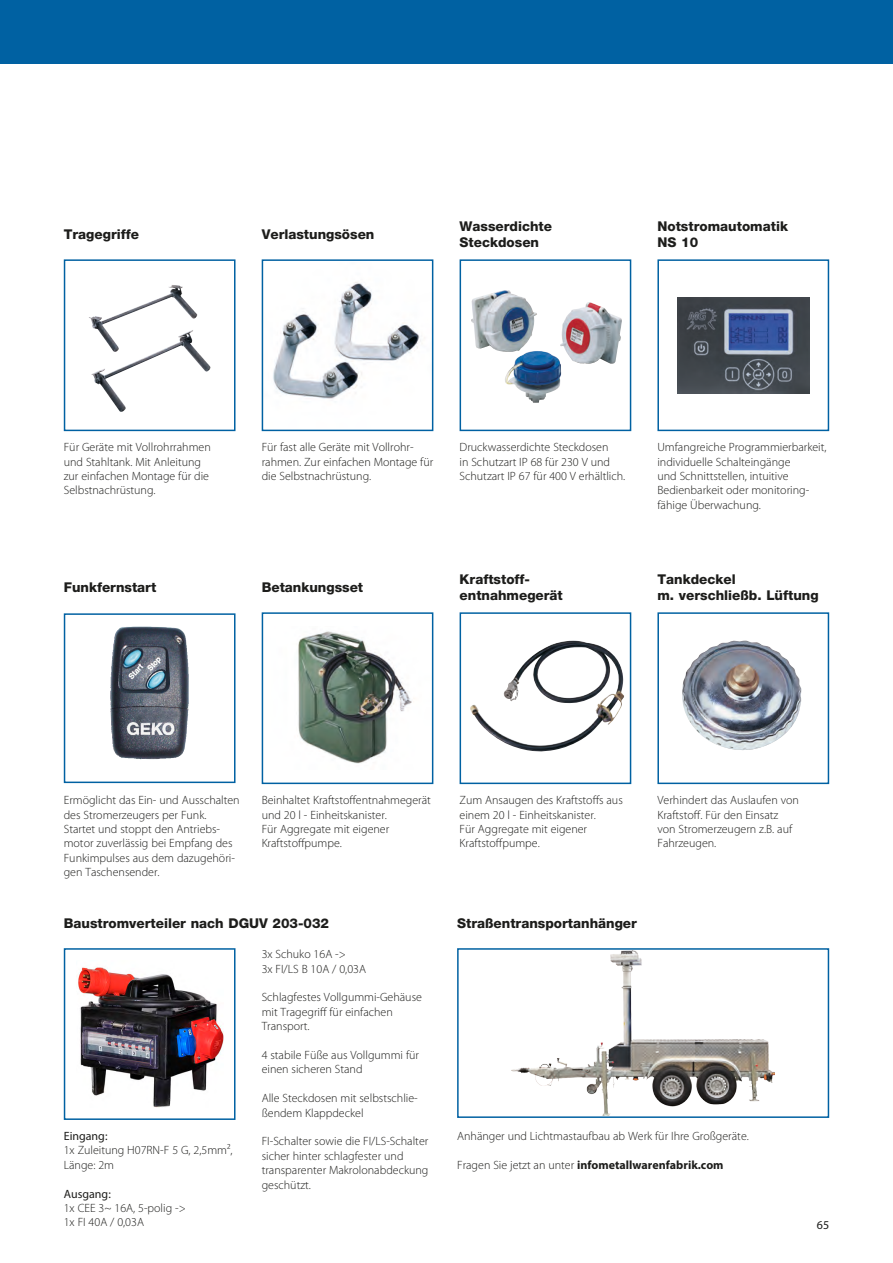
<style>
.page{position:relative;width:893px;height:1263px;background:#fff}
.page>*{position:absolute;margin:0;border:0;box-sizing:border-box;transform-origin:0 0}
.t1{font:800 13.5px/16.2px "Helvetica Neue LT Pro";color:#1d1d1b}
.t2{font:300 12px/14.4px "Myriad Pro";color:#1d1d1b}
.t3{font:700 12px "Myriad Pro";color:#1d1d1b}
.t4{font:12px "Myriad Pro";color:#1d1d1b}
.s1{font-weight:300}
</style>
<div class="page">
<img style="left:89px;top:285px;width:115px;height:127px">
<div style="left:64px;top:259px;width:171px;height:172px;border:2px solid #0061a2"></div>
<img style="left:273px;top:282px;width:148px;height:117px">
<div style="left:262px;top:259px;width:171px;height:172px;border:2px solid #0061a2"></div>
<img style="left:471px;top:290px;width:151px;height:99px">
<div style="left:460px;top:259px;width:171px;height:172px;border:2px solid #0061a2"></div>
<img style="left:298px;top:631px;width:114px;height:133px">
<div style="left:262px;top:612px;width:171px;height:172px;border:2px solid #0061a2"></div>
<img style="left:479px;top:645px;width:140px;height:101px">
<div style="left:460px;top:612px;width:171px;height:172px;border:2px solid #0061a2"></div>
<img style="left:682px;top:640px;width:120px;height:110px">
<div style="left:657px;top:612px;width:172px;height:172px;border:2px solid #0061a2"></div>
<svg style="left:110px;top:626px;width:79px;height:134px;background:#656d78"></svg>
<img style="left:111px;top:626px;width:22px;height:51px">
<div style="left:64px;top:613px;width:171px;height:170px;border:2px solid #0061a2"></div>
<img style="left:677px;top:297px;width:132px;height:96px">
<div style="left:657px;top:259px;width:172px;height:172px;border:2px solid #0061a2"></div>
<img style="left:78px;top:967px;width:145px;height:140px">
<div style="left:64px;top:948px;width:171px;height:172px;border:2px solid #0061a2"></div>
<div style="left:0;top:0;width:893px;height:64px;background:#0061a2"></div>
<img style="left:511px;top:951px;width:264px;height:164px">
<div style="left:457px;top:948px;width:372px;height:170px;border:2px solid #0061a2"></div>
<p class="t1" style="left:64px;top:226px;width:77px">Tragegriffe</p>
<p class="t1" style="left:262px;top:226px;width:114px">Verlastungsösen</p>
<p class="t1" style="left:460px;top:218px;width:94px">Wasserdichte<br>Steckdosen</p>
<p class="t1" style="left:657px;top:218px;width:132px">Notstromautomatik</p>
<p class="t1" style="left:657px;top:234px;width:42px">NS 10</p>
<p class="t2" style="left:64px;top:440px;width:148px">Für Geräte mit Vollrohrrahmen und Stahltank. Mit Anleitung zur einfachen Montage für die<br>Selbstnachrüstung.</p>
<p class="t2" style="left:262px;top:440px;width:153px">Für fast alle Geräte mit Vollrohr-</p>
<p class="t2" style="left:262px;top:455px;width:173px">rahmen. Zur einfachen Montage für die Selbstnachrüstung.</p>
<p class="t2" style="left:460px;top:440px;width:167px">Druckwasserdichte Steckdosen<br>in Schutzart IP 68 für 230 V und<br>Schutzart IP 67 für 400 V erhältlich.</p>
<p class="t1" style="left:64px;top:579px;width:94px">Funkfernstart</p>
<p class="t1" style="left:262px;top:579px;width:103px">Betankungsset</p>
<p class="t1" style="left:460px;top:571px;width:72px">Kraftstoff-</p>
<p class="t1" style="left:460px;top:587px;width:105px">entnahmegerät</p>
<p class="t2" style="left:657px;top:440px;width:171px">Umfangreiche Programmierbarkeit, individuelle Schalteingänge<br>und Schnittstellen, intuitive Bedienbarkeit oder monitoring-</p>
<p class="t2" style="left:657px;top:498px;width:105px">fähige Überwachung.</p>
<p class="t1" style="left:657px;top:571px;width:80px">Tankdeckel</p>
<p class="t1" style="left:657px;top:587px;width:163px">m. verschließb. Lüftung</p>
<p class="t2" style="left:64px;top:793px;width:177px">Ermöglicht das Ein- und Ausschalten des Stromerzeugers per Funk.<br>Startet und stoppt den Antriebs&shy;motor zuverlässig bei Empfang des<br>Funkimpulses aus dem dazugehöri&shy;gen Taschensender.</p>
<p class="t2" style="left:262px;top:793px;width:171px">Beinhaltet Kraftstoffentnahmegerät und 20 l - Einheitskanister.<br>Für Aggregate mit eigener<br>Kraftstoffpumpe.</p>
<p class="t2" style="left:460px;top:793px;width:165px">Zum Ansaugen des Kraftstoffs aus einem 20 l - Einheitskanister.</p>
<p class="t2" style="left:460px;top:822px;width:129px">Für Aggregate mit eigener</p>
<p class="t2" style="left:460px;top:836px;width:82px">Kraftstoffpumpe.</p>
<p class="t2" style="left:657px;top:793px;width:143px">Verhindert das Auslaufen von<br>Kraftstoff. Für den Einsatz von Stromerzeugern z.B. auf<br>Fahrzeugen.</p>
<p class="t1" style="left:64px;top:914px;width:267px">Baustromverteiler nach DGUV 203-032</p>
<p class="t2" style="left:262px;top:947px;width:86px">3x Schuko 16A -&gt;</p>
<p class="t2" style="left:262px;top:961px;width:106px">3x FI/LS B 10A / 0,03A</p>
<p class="t2" style="left:262px;top:990px;width:162px">Schlagfestes Vollgummi-Gehäuse mit Tragegriff für einfachen</p>
<p class="t2" style="left:262px;top:1019px;width:49px">Transport.</p>
<p class="t2" style="left:262px;top:1048px;width:159px">4 stabile Füße aus Vollgummi für einen sicheren Stand</p>
<p class="t2" style="left:262px;top:1091px;width:158px">Alle Steckdosen mit selbstschlie&shy;ßendem Klappdeckel</p>
<p class="t2" style="left:262px;top:1134px;width:168px">FI-Schalter sowie die FI/LS-Schalter sicher hinter schlagfester und</p>
<p class="t2" style="left:262px;top:1163px;width:168px">transparenter Makrolonabdeckung geschützt.</p>
<p class="t4" style="left:64px;top:1128px;width:45px">Eingang:</p>
<p class="t2" style="left:64px;top:1143px;width:170px">1x Zuleitung H07RN-F 5 G, 2,5mm²,<br>Länge: 2m</p>
<p class="t4" style="left:64px;top:1186px;width:49px">Ausgang:</p>
<p class="t2" style="left:64px;top:1201px;width:124px">1x CEE 3~ 16A, 5-polig -&gt;</p>
<p class="t2" style="left:64px;top:1215px;width:82px">1x FI 40A / 0,03A</p>
<p class="t1" style="left:457px;top:914px;width:181px">Straßentransportanhänger</p>
<p class="t2" style="left:457px;top:1129px;width:293px">Anhänger und Lichtmastaufbau ab Werk für Ihre Großgeräte.</p>
<p class="t3" style="left:457px;top:1157px;width:268px"><span class="s1">Fragen Sie jetzt an unter</span> infometallwarenfabrik.com</p>
<p class="t4" style="left:817px;top:1218px;width:14px">65</p>
</div>
